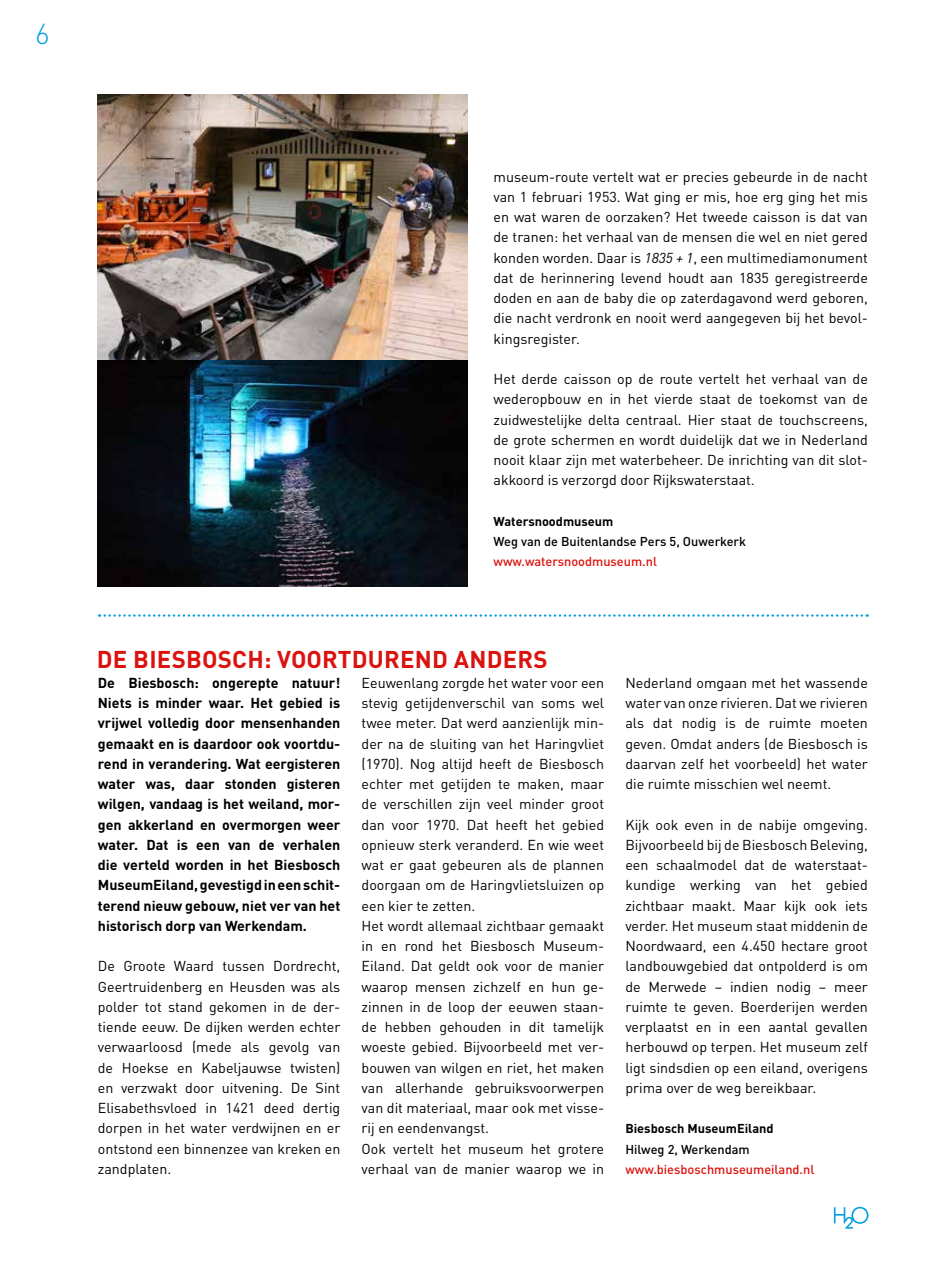
<style>
.page{position:relative;width:936px;height:1263px;background:#fff}
.page>*{position:absolute;margin:0;border:0;box-sizing:border-box;transform-origin:0 0}
.t1{font:300 28.5px "DIN Pro";color:#009ee3}
.t2{font:700 24px "DIN Pro";letter-spacing:.01em;color:#db130e}
.t3{font:14.25px/20.2px "DIN Pro";color:#000;text-align:justify}
.t4{font:700 14.25px/20.2px "DIN Pro";color:#000;text-align:justify}
.t5{font:500 12.75px "DIN Pro";color:#000}
.t6{font:500 12.75px "DIN Pro";color:#db130e}
.t7{font:700 12.75px "DIN Pro";color:#000}
.s1{font-style:italic}
</style>
<div class="page">
<svg style="left:833px;top:1207px;width:35px;height:21px"></svg>
<svg style="left:99px;top:614px;width:768px;height:3px"></svg>
<img style="left:98px;top:95px;width:370px;height:492px">
<h1 class="t1" style="left:35px;top:12px;width:16px">6</h1>
<p class="t3" style="left:493px;top:165px;width:376px">museum-route vertelt wat er precies gebeurde in de nacht van 1 februari 1953. Wat ging er mis, hoe erg ging het mis en wat waren de oorzaken? Het tweede caisson is dat van de tranen: het verhaal van de mensen die wel en niet gered konden worden. Daar is <span class="s1">1835 + 1</span>, een multimediamonument dat de herinnering levend houdt aan 1835 geregistreerde doden en aan de baby die op zaterdagavond werd geboren, die nacht verdronk en nooit werd aangegeven bij het bevol&shy;kingsregister.</p>
<p class="t3" style="left:493px;top:367px;width:376px;text-align:left">Het derde caisson op de route vertelt het verhaal van de wederopbouw en in het vierde staat de toekomst van de zuidwestelijke delta centraal. Hier staat de touchscreens, de grote schermen en wordt duidelijk dat we in Nederland nooit klaar zijn met waterbeheer. De inrichting van dit slot&shy;akkoord is verzorgd door Rijkswaterstaat.</p>
<p class="t7" style="left:493px;top:511px;width:121px">Watersnoodmuseum</p>
<p class="t5" style="left:493px;top:531px;width:254px">Weg van de Buitenlandse Pers 5, Ouwerkerk</p>
<p class="t6" style="left:493px;top:551px;width:165px">www.watersnoodmuseum.nl</p>
<h2 class="t2" style="left:97px;top:639px;width:452px">DE BIESBOSCH: VOORTDUREND ANDERS</h2>
<p class="t4" style="left:98px;top:671px;width:244px">De Biesbosch: ongerepte natuur!<br>Niets is minder waar. Het gebied is vrijwel volledig door mensenhanden gemaakt en is daardoor ook voortdu&shy;rend in verandering. Wat eergisteren water was, daar stonden gisteren wilgen, vandaag is het weiland, mor&shy;gen akkerland en overmorgen weer water. Dat is een van de verhalen die verteld worden in het Biesbosch MuseumEiland, gevestigd in een schit&shy;terend nieuw gebouw, niet ver van het historisch dorp van Werkendam.</p>
<p class="t3" style="left:98px;top:955px;width:244px">De Groote Waard tussen Dordrecht, Geertruidenberg en Heusden was als polder tot stand gekomen in de der&shy;tiende eeuw. De dijken werden echter verwaarloosd (mede als gevolg van de Hoekse en Kabeljauwse twisten) en verzwakt door uitvening. De Sint Elisabethsvloed in 1421 deed dertig dorpen in het water verdwijnen en er ontstond een binnenzee van kreken en zandplaten.</p>
<p class="t3" style="left:361px;top:671px;width:244px;text-align:left">Eeuwenlang zorgde het water voor een stevig getijdenverschil van soms wel twee meter. Dat werd aanzienlijk min&shy;der na de sluiting van het Haringvliet (1970). Nog altijd heeft de Biesbosch echter met getijden te maken, maar de verschillen zijn veel minder groot dan voor 1970. Dat heeft het gebied opnieuw sterk veranderd. En wie weet wat er gaat gebeuren als de plannen doorgaan om de Haringvlietsluizen op een kier te zetten.<br>Het wordt allemaal zichtbaar gemaakt in en rond het Biesbosch Museum-Eiland. Dat geldt ook voor de manier waarop mensen zichzelf en hun ge&shy;zinnen in de loop der eeuwen staan&shy;de hebben gehouden in dit tamelijk woeste gebied. Bijvoorbeeld met ver&shy;bouwen van wilgen en riet, het maken van allerhande gebruiksvoorwerpen van dit materiaal, maar ook met visse&shy;rij en eendenvangst.<br>Ook vertelt het museum het grotere verhaal van de manier waarop we in</p>
<p class="t3" style="left:625px;top:671px;width:244px">Nederland omgaan met het wassende water van onze rivieren. Dat we rivieren als dat nodig is de ruimte moeten geven. Omdat anders (de Biesbosch is daarvan zelf het voorbeeld) het water die ruimte misschien wel neemt.</p>
<p class="t3" style="left:625px;top:813px;width:244px">Kijk ook even in de nabije omgeving.<br>Bijvoorbeeld bij de Biesbosch Beleving, een schaalmodel dat de waterstaat&shy;kundige werking van het gebied zichtbaar maakt. Maar kijk ook iets verder. Het museum staat middenin de Noordwaard, een 4.450 hectare groot landbouwgebied dat ontpolderd is om de Merwede – indien nodig – meer ruimte te geven. Boerderijen werden verplaatst en in een aantal gevallen herbouwd op terpen. Het museum zelf ligt sindsdien op een eiland, overigens prima over de weg bereikbaar.</p>
<p class="t7" style="left:625px;top:1118px;width:150px">Biesbosch MuseumEiland</p>
<p class="t5" style="left:625px;top:1139px;width:126px">Hilweg 2, Werkendam</p>
<p class="t6" style="left:625px;top:1159px;width:190px">www.biesboschmuseumeiland.nl</p>
</div>
